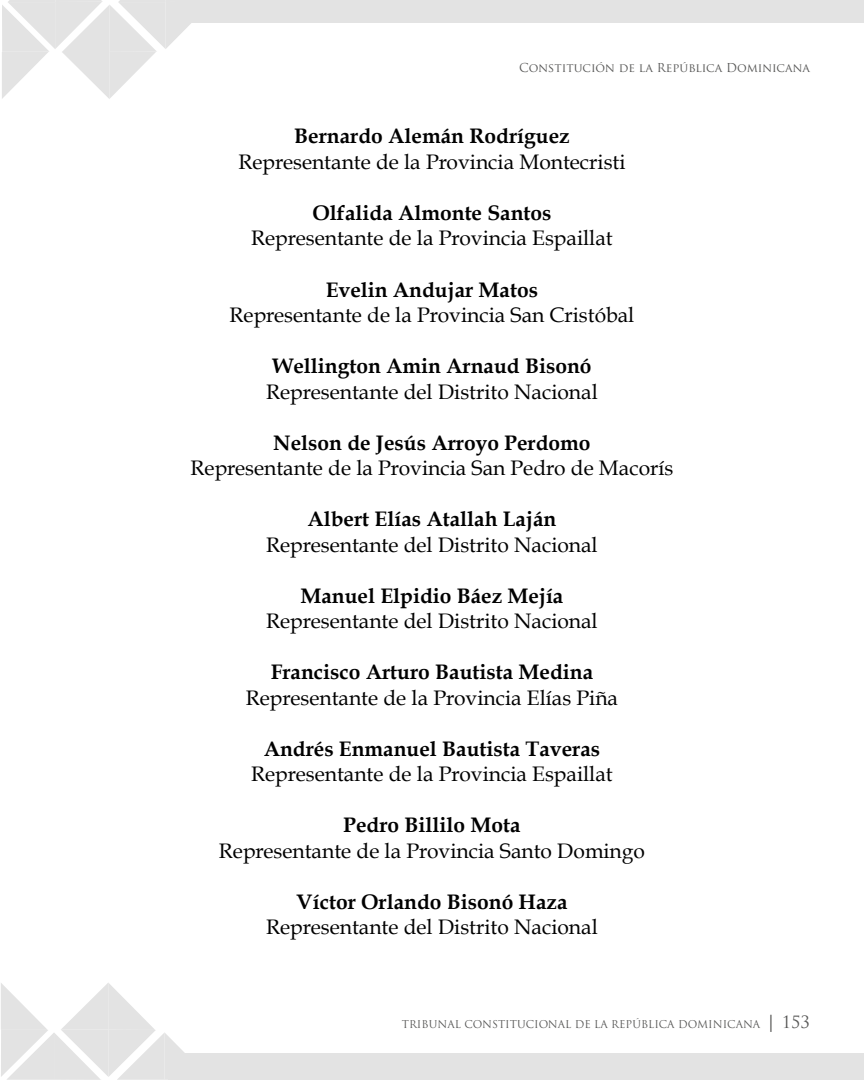
<style>
.page{position:relative;width:864px;height:1080px;background:#fff}
.page>*{position:absolute;margin:0;border:0;box-sizing:border-box;transform-origin:0 0}
.t1{font:21px "Book Antiqua";color:#000}
.t2{font:700 21px "Book Antiqua";color:#000}
.t3{font:12px "Trajan Pro";color:#575756}
.t4{font:10.5px "Trajan Pro";color:#575756}
.s1{font-family:"Book Antiqua";font-size:18px}
.s2{font-size:16.5px}
</style>
<div class="page">
<svg style="left:1px;top:983px;width:184px;height:97px"></svg>
<div style="left:168px;top:1053px;width:696px;height:27px;background:#e3e3e3"></div>
<div style="left:176px;top:0;width:688px;height:23px;background:#e3e3e3"></div>
<svg style="left:2px;top:0;width:189px;height:99px"></svg>
<p class="t3" style="left:519px;top:60px;width:292px">Constitución de la República Dominicana</p>
<p class="t2" style="left:294px;top:124px;width:277px">Bernardo Alemán Rodríguez</p>
<p class="t1" style="left:238px;top:149px;width:389px">Representante de la Provincia Montecristi</p>
<p class="t2" style="left:312px;top:201px;width:241px">Olfalida Almonte Santos</p>
<p class="t1" style="left:251px;top:225px;width:363px">Representante de la Provincia Espaillat</p>
<p class="t2" style="left:326px;top:277px;width:214px">Evelin Andujar Matos</p>
<p class="t1" style="left:230px;top:302px;width:406px">Representante de la Provincia San Cristóbal</p>
<p class="t2" style="left:272px;top:354px;width:321px">Wellington Amin Arnaud Bisonó</p>
<p class="t1" style="left:266px;top:378px;width:333px">Representante del Distrito Nacional</p>
<p class="t2" style="left:273px;top:430px;width:319px">Nelson de Jesús Arroyo Perdomo</p>
<p class="t1" style="left:191px;top:455px;width:484px">Representante de la Provincia San Pedro de Macorís</p>
<p class="t2" style="left:307px;top:507px;width:251px">Albert Elías Atallah Laján</p>
<p class="t1" style="left:266px;top:531px;width:333px">Representante del Distrito Nacional</p>
<p class="t2" style="left:300px;top:583px;width:265px">Manuel Elpidio Báez Mejía</p>
<p class="t1" style="left:266px;top:608px;width:333px">Representante del Distrito Nacional</p>
<p class="t2" style="left:271px;top:660px;width:324px">Francisco Arturo Bautista Medina</p>
<p class="t1" style="left:246px;top:684px;width:374px">Representante de la Provincia Elías Piña</p>
<p class="t2" style="left:264px;top:736px;width:338px">Andrés Enmanuel Bautista Taveras</p>
<p class="t1" style="left:251px;top:761px;width:363px">Representante de la Provincia Espaillat</p>
<p class="t2" style="left:343px;top:813px;width:179px">Pedro Billilo Mota</p>
<p class="t1" style="left:219px;top:837px;width:428px">Representante de la Provincia Santo Domingo</p>
<p class="t2" style="left:296px;top:889px;width:273px">Víctor Orlando Bisonó Haza</p>
<p class="t1" style="left:266px;top:914px;width:333px">Representante del Distrito Nacional</p>
<p class="t4" style="left:402px;top:1017px;width:410px">TRIBUNAL CONSTITUCIONAL DE LA REPÚBLICA DOMINICANA <span class="s1">|</span> <span class="s2">153</span></p>
</div>
